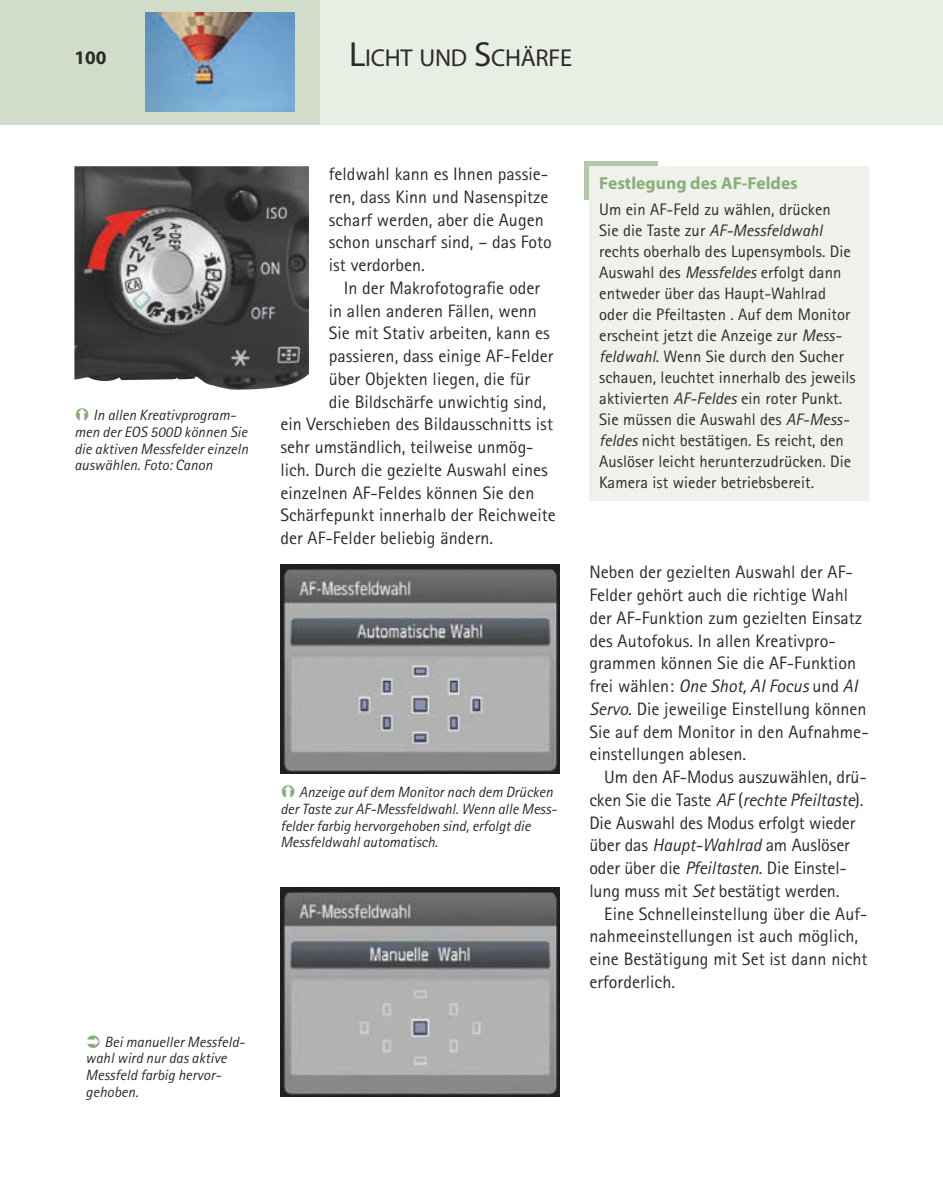
<style>
.page{position:relative;width:943px;height:1191px;background:#fff}
.page>*{position:absolute;margin:0;border:0;box-sizing:border-box;transform-origin:0 0}
.t1{font:24.5px "Myriad";letter-spacing:-.01em;color:#2b2b2a}
.t2{font:700 19.25px "Myriad";color:#2b2b2a}
.t3{font:18.03px/22.8px "Rotis Sans Serif";letter-spacing:.005em;color:#2b2b2a}
.t4{font:700 17.5px "Myriad";color:#89ae7b}
.t5{font:16.62px/21px "Rotis Sans Serif";letter-spacing:.005em;color:#2b2b2a}
.t6{font:italic 14.88px/16.6px "Rotis Sans Serif";color:#2b2b2a}
.s1{font-size:35px}
.s2{font-style:italic}
</style>
<div class="page">
<div style="left:319px;top:0;width:347px;height:124px;background:#e8eee4"></div>
<div style="left:666px;top:0;width:277px;height:124px;background:#e8eee4"></div>
<div style="left:0;top:0;width:319px;height:124px;background:#d1ddc9"></div>
<img style="left:145px;top:12px;width:149px;height:100px">
<img style="left:280px;top:564px;width:279px;height:209px">
<img style="left:280px;top:887px;width:279px;height:209px">
<img style="left:74px;top:166px;width:235px;height:224px">
<div style="left:584px;top:161px;width:73px;height:38px;background:#b3c9a7"></div>
<div style="left:589px;top:166px;width:279px;height:335px;background:#eef2eb"></div>
<p class="t2" style="left:74px;top:48px;width:34px">100</p>
<h1 class="t1" style="left:349px;top:45px;width:225px"><span class="s1">L</span>ICHT UND <span class="s1">S</span>CHÄRFE</h1>
<p class="t6" style="left:74px;top:407px;width:175px;text-indent:19px">In allen Kreativprogram&shy;men der EOS 500D können Sie die aktiven Messfelder einzeln auswählen. Foto: Canon</p>
<p class="t6" style="left:86px;top:1033px;width:161px;text-indent:19px">Bei manueller Messfeld&shy;wahl wird nur das aktive<br>Messfeld farbig hervor&shy;gehoben.</p>
<p class="t3" style="left:329px;top:162px;width:225px">feldwahl kann es Ihnen passie&shy;ren, dass Kinn und Nasenspitze scharf werden, aber die Augen schon unscharf sind, – das Foto ist verdorben.</p>
<p class="t3" style="left:344px;top:276px;width:198px">In der Makrofotografie oder</p>
<p class="t3" style="left:329px;top:299px;width:209px">in allen anderen Fällen, wenn</p>
<p class="t3" style="left:329px;top:322px;width:223px">Sie mit Stativ arbeiten, kann es</p>
<p class="t3" style="left:329px;top:344px;width:226px">passieren, dass einige AF-Felder</p>
<p class="t3" style="left:329px;top:367px;width:203px">über Objekten liegen, die für</p>
<p class="t3" style="left:329px;top:390px;width:219px">die Bildschärfe unwichtig sind,</p>
<p class="t3" style="left:280px;top:413px;width:274px">ein Verschieben des Bildausschnitts ist</p>
<p class="t3" style="left:280px;top:435px;width:255px">sehr umständlich, teilweise unmög-</p>
<p class="t3" style="left:280px;top:458px;width:269px">lich. Durch die gezielte Auswahl eines</p>
<p class="t3" style="left:280px;top:481px;width:255px">einzelnen AF-Feldes können Sie den</p>
<p class="t3" style="left:280px;top:504px;width:277px">Schärfepunkt innerhalb der Reichweite</p>
<p class="t3" style="left:280px;top:526px;width:214px">der AF-Felder beliebig ändern.</p>
<p class="t6" style="left:280px;top:784px;width:278px;text-indent:19px">Anzeige auf dem Monitor nach dem Drücken der Taste zur AF-Messfeldwahl. Wenn alle Mess&shy;felder farbig hervorgehoben sind, erfolgt die Messfeldwahl automatisch.</p>
<p class="t4" style="left:599px;top:174px;width:200px">Festlegung des AF-Feldes</p>
<p class="t5" style="left:599px;top:199px;width:258px">Um ein AF-Feld zu wählen, drücken<br>Sie die Taste zur <span class="s2">AF-Messfeldwahl </span>rechts oberhalb des Lupensymbols. Die Auswahl des <span class="s2">Messfeldes</span> erfolgt dann entweder über das Haupt-Wahlrad oder die Pfeiltasten . Auf dem Monitor erscheint jetzt die Anzeige zur <span class="s2">Mess&shy;feldwahl</span>. Wenn Sie durch den Sucher schauen, leuchtet innerhalb des jeweils aktivierten <span class="s2">AF-Feldes</span> ein roter Punkt.<br>Sie müssen die Auswahl des <span class="s2">AF-Mess&shy;feldes</span> nicht bestätigen. Es reicht, den Auslöser leicht herunterzudrücken. Die Kamera ist wieder betriebsbereit.</p>
<p class="t3" style="left:589px;top:560px;width:281px">Neben der gezielten Auswahl der AF-Felder gehört auch die richtige Wahl der AF-Funktion zum gezielten Einsatz des Autofokus. In allen Kreativpro&shy;grammen können Sie die AF-Funktion frei wählen: <span class="s2">One Shot, AI Focus</span> und <span class="s2">AI Servo</span>. Die jeweilige Einstellung können Sie auf dem Monitor in den Aufnahme&shy;einstellungen ablesen.</p>
<p class="t3" style="left:589px;top:765px;width:279px;text-indent:15px">Um den AF-Modus auszuwählen, drü&shy;cken Sie die Taste <span class="s2">AF</span> (<span class="s2">rechte Pfeiltaste</span>).<br>Die Auswahl des Modus erfolgt wieder über das <span class="s2">Haupt-Wahlrad</span> am Auslöser oder über die <span class="s2">Pfeiltasten</span>. Die Einstel&shy;lung muss mit <span class="s2">Set</span> bestätigt werden.</p>
<p class="t3" style="left:589px;top:902px;width:280px;text-indent:15px">Eine Schnelleinstellung über die Auf&shy;nahmeeinstellungen ist auch möglich, eine Bestätigung mit Set ist dann nicht erforderlich.</p>
</div>
